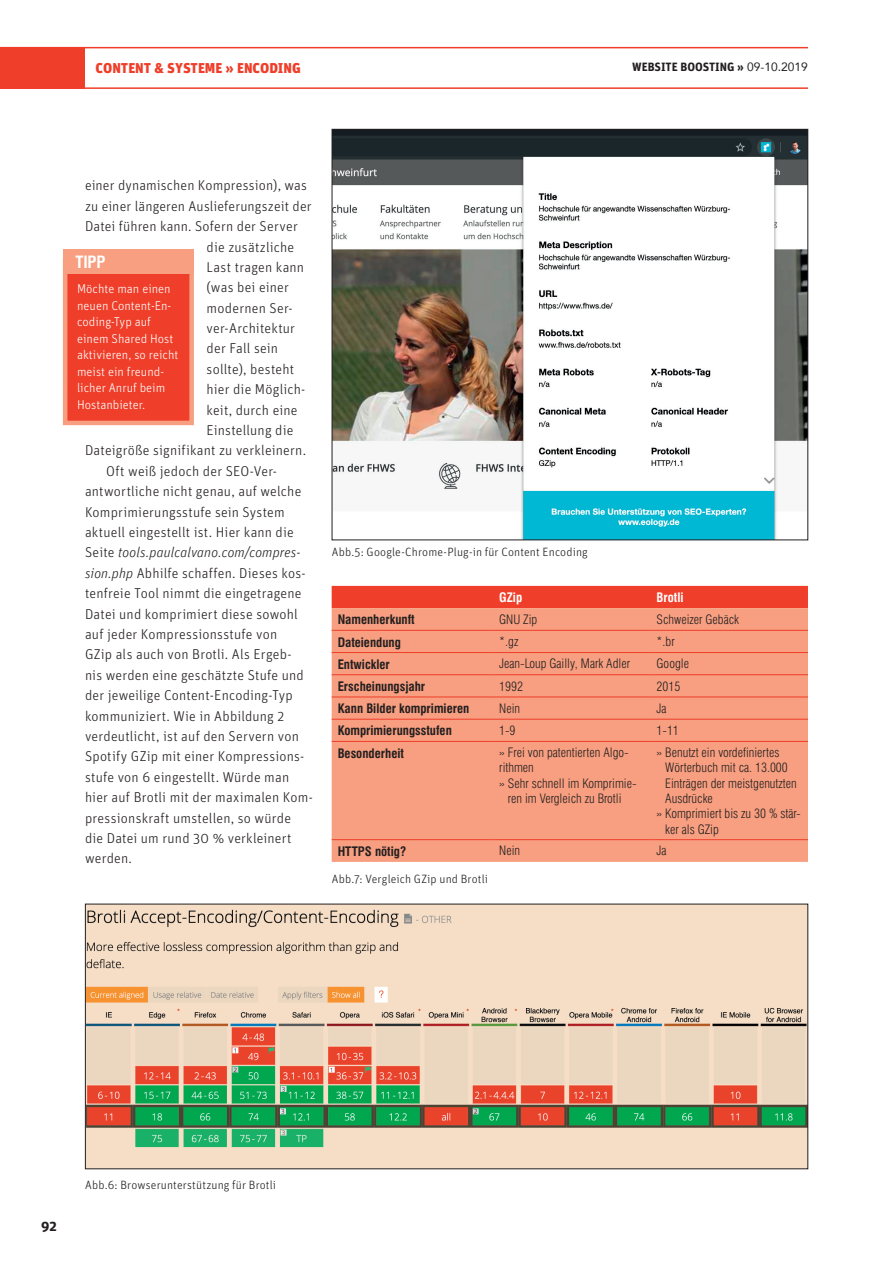
<style>
.page{position:relative;width:893px;height:1263px;background:#fff}
.page>*{position:absolute;margin:0;border:0;box-sizing:border-box;transform-origin:0 0}
.t1{font:700 condensed 16.5px "Swiss 721 BT";color:#fff}
.t2{font:300 14.25px "Unit";letter-spacing:.015em;color:#231f20}
.t3{font:italic 300 14.25px "Unit";letter-spacing:.005em;color:#231f20}
.t4{font:900 14.25px "Unit";color:#ef3e29}
.t5{font:700 14.25px "Unit";color:#231f20}
.t6{font:300 condensed 12.75px "Swiss 721 BT";color:#231f20}
.t7{font:300 12.75px/16.5px "Unit";color:#fff}
.t8{font:700 condensed 12.75px "Swiss 721 BT";color:#231f20}
.t9{font:700 condensed 12.75px "Swiss 721 BT";color:#fff}
.t10{font:300 12px "Unit";letter-spacing:.01em;color:#231f20}
.t11{font:700 12px "Unit";color:#231f20}
.s1{font-family:"Avenir";font-weight:400}
.s2{font-style:normal}
.s3{font-style:italic}
</style>
<div class="page">
<div style="left:0;top:47px;width:85px;height:41px;background:#ef3e29"></div>
<hr style="left:0;top:47px;width:808px;height:1px;background:#ef3e29">
<hr style="left:0;top:87px;width:808px;height:2px;background:#ef3e29">
<img style="left:334px;top:131px;width:472px;height:407px">
<img style="left:87px;top:906px;width:719px;height:261px">
<div style="left:63px;top:258px;width:131px;height:167px;background:#ef3e29;border:4px solid #f79f80"></div>
<div style="left:63px;top:249px;width:131px;height:25px;background:#f79f80"></div>
<div style="left:332px;top:586px;width:476px;height:22px;background:#ef3e29"></div>
<div style="left:332px;top:608px;width:476px;height:254px;background:#f79f80"></div>
<hr style="left:332px;top:630px;width:161px;height:1px;background:#ef3e29">
<hr style="left:493px;top:630px;width:158px;height:1px;background:#ef3e29">
<hr style="left:651px;top:630px;width:157px;height:1px;background:#ef3e29">
<hr style="left:332px;top:652px;width:161px;height:1px;background:#ef3e29">
<hr style="left:493px;top:652px;width:158px;height:1px;background:#ef3e29">
<hr style="left:651px;top:652px;width:157px;height:1px;background:#ef3e29">
<hr style="left:332px;top:674px;width:161px;height:1px;background:#ef3e29">
<hr style="left:493px;top:674px;width:158px;height:1px;background:#ef3e29">
<hr style="left:651px;top:674px;width:157px;height:1px;background:#ef3e29">
<hr style="left:332px;top:696px;width:161px;height:1px;background:#ef3e29">
<hr style="left:493px;top:696px;width:158px;height:1px;background:#ef3e29">
<hr style="left:651px;top:696px;width:157px;height:1px;background:#ef3e29">
<hr style="left:332px;top:719px;width:161px;height:1px;background:#ef3e29">
<hr style="left:493px;top:719px;width:158px;height:1px;background:#ef3e29">
<hr style="left:651px;top:719px;width:157px;height:1px;background:#ef3e29">
<hr style="left:332px;top:741px;width:161px;height:1px;background:#ef3e29">
<hr style="left:493px;top:741px;width:158px;height:1px;background:#ef3e29">
<hr style="left:651px;top:741px;width:157px;height:1px;background:#ef3e29">
<hr style="left:332px;top:839px;width:161px;height:1px;background:#ef3e29">
<hr style="left:493px;top:839px;width:158px;height:1px;background:#ef3e29">
<hr style="left:651px;top:839px;width:157px;height:1px;background:#ef3e29">
<p class="t4" style="left:96px;top:59px;width:207px">CONTENT &amp; SYSTEME » ENCODING</p>
<p class="t11" style="left:632px;top:59px;width:177px">WEBSITE BOOSTING » <span class="s1">09-10.2019</span></p>
<p class="t2" style="left:85px;top:177px;width:224px">einer dynamischen Kompression), was</p>
<p class="t2" style="left:85px;top:198px;width:228px">zu einer längeren Auslieferungszeit der</p>
<p class="t2" style="left:85px;top:218px;width:214px">Datei führen kann. Sofern der Server</p>
<p class="t2" style="left:207px;top:238px;width:89px">die zusätzliche</p>
<p class="t2" style="left:207px;top:259px;width:99px">Last tragen kann</p>
<p class="t2" style="left:207px;top:279px;width:84px">(was bei einer</p>
<p class="t2" style="left:207px;top:300px;width:88px">modernen Ser-</p>
<p class="t2" style="left:207px;top:320px;width:90px">ver-Architektur</p>
<p class="t2" style="left:207px;top:340px;width:73px">der Fall sein</p>
<p class="t2" style="left:207px;top:361px;width:89px">sollte), besteht</p>
<p class="t2" style="left:207px;top:381px;width:100px">hier die Möglich-</p>
<p class="t2" style="left:207px;top:402px;width:92px">keit, durch eine</p>
<p class="t2" style="left:207px;top:422px;width:88px">Einstellung die</p>
<p class="t2" style="left:85px;top:442px;width:223px">Dateigröße signifikant zu verkleinern.</p>
<p class="t2" style="left:106px;top:463px;width:172px">Oft weiß jedoch der SEO-Ver-</p>
<p class="t2" style="left:85px;top:483px;width:218px">antwortliche nicht genau, auf welche</p>
<p class="t2" style="left:85px;top:503px;width:201px">Komprimierungsstufe sein System</p>
<p class="t2" style="left:85px;top:524px;width:210px">aktuell eingestellt ist. Hier kann die</p>
<p class="t3" style="left:85px;top:544px;width:217px"><span class="s2">Seite</span> tools.paulcalvano.com/compres-</p>
<p class="t2" style="left:85px;top:565px;width:222px"><span class="s3">sion.php</span> Abhilfe schaffen. Dieses kos-</p>
<p class="t2" style="left:85px;top:585px;width:218px">tenfreie Tool nimmt die eingetragene</p>
<p class="t2" style="left:85px;top:605px;width:214px">Datei und komprimiert diese sowohl</p>
<p class="t2" style="left:85px;top:626px;width:194px">auf jeder Kompressionsstufe von</p>
<p class="t2" style="left:85px;top:646px;width:208px">GZip als auch von Brotli. Als Ergeb-</p>
<p class="t2" style="left:85px;top:667px;width:220px">nis werden eine geschätzte Stufe und</p>
<p class="t2" style="left:85px;top:687px;width:209px">der jeweilige Content-Encoding-Typ</p>
<p class="t2" style="left:85px;top:707px;width:201px">kommuniziert. Wie in Abbildung 2</p>
<p class="t2" style="left:85px;top:728px;width:215px">verdeutlicht, ist auf den Servern von</p>
<p class="t2" style="left:85px;top:748px;width:221px">Spotify GZip mit einer Kompressions-</p>
<p class="t2" style="left:85px;top:769px;width:206px">stufe von 6 eingestellt. Würde man</p>
<p class="t2" style="left:85px;top:789px;width:229px">hier auf Brotli mit der maximalen Kom-</p>
<p class="t2" style="left:85px;top:809px;width:208px">pressionskraft umstellen, so würde</p>
<p class="t2" style="left:85px;top:830px;width:208px">die Datei um rund 30 % verkleinert</p>
<p class="t2" style="left:85px;top:850px;width:49px">werden.</p>
<p class="t1" style="left:76px;top:252px;width:31px">TIPP</p>
<p class="t7" style="left:77px;top:280px;width:103px">Möchte man einen neuen Content-En&shy;coding-Typ auf einem Shared Host aktivieren, so reicht meist ein freund&shy;licher Anruf beim<br>Hostanbieter.</p>
<p class="t10" style="left:332px;top:545px;width:257px">Abb.5: Google-Chrome-Plug-in für Content Encoding</p>
<p class="t9" style="left:499px;top:590px;width:24px">GZip</p>
<p class="t9" style="left:657px;top:590px;width:28px">Brotli</p>
<p class="t8" style="left:338px;top:612px;width:79px">Namenherkunft</p>
<p class="t6" style="left:499px;top:611px;width:40px">GNU Zip</p>
<p class="t6" style="left:657px;top:611px;width:84px">Schweizer Gebäck</p>
<p class="t8" style="left:338px;top:634px;width:65px">Dateiendung</p>
<p class="t6" style="left:499px;top:634px;width:21px">*.gz</p>
<p class="t6" style="left:657px;top:634px;width:20px">*.br</p>
<p class="t8" style="left:338px;top:656px;width:54px">Entwickler</p>
<p class="t6" style="left:499px;top:656px;width:132px">Jean-Loup Gailly, Mark Adler</p>
<p class="t6" style="left:657px;top:656px;width:34px">Google</p>
<p class="t8" style="left:338px;top:679px;width:89px">Erscheinungsjahr</p>
<p class="t6" style="left:499px;top:678px;width:25px">1992</p>
<p class="t6" style="left:657px;top:678px;width:25px">2015</p>
<p class="t8" style="left:338px;top:701px;width:133px">Kann Bilder komprimieren</p>
<p class="t6" style="left:499px;top:700px;width:22px">Nein</p>
<p class="t6" style="left:657px;top:700px;width:12px">Ja</p>
<p class="t8" style="left:338px;top:723px;width:116px">Komprimierungsstufen</p>
<p class="t6" style="left:499px;top:723px;width:18px">1-9</p>
<p class="t6" style="left:657px;top:723px;width:24px">1-11</p>
<p class="t8" style="left:338px;top:745px;width:68px">Besonderheit</p>
<p class="t6" style="left:499px;top:745px;width:131px">» Frei von patentierten Algo-</p>
<p class="t6" style="left:499px;top:760px;width:36px">rithmen</p>
<p class="t6" style="left:499px;top:775px;width:139px">» Sehr schnell im Komprimie-</p>
<p class="t6" style="left:508px;top:791px;width:115px">ren im Vergleich zu Brotli</p>
<p class="t6" style="left:657px;top:745px;width:124px">» Benutzt ein vordefiniertes</p>
<p class="t6" style="left:665px;top:760px;width:124px">Wörterbuch mit ca. 13.000</p>
<p class="t6" style="left:665px;top:775px;width:133px">Einträgen der meistgenutzten</p>
<p class="t6" style="left:665px;top:791px;width:49px">Ausdrücke</p>
<p class="t6" style="left:657px;top:806px;width:145px">» Komprimiert bis zu 30 % stär-</p>
<p class="t6" style="left:665px;top:821px;width:55px">ker als GZip</p>
<p class="t8" style="left:338px;top:843px;width:70px">HTTPS nötig?</p>
<p class="t6" style="left:499px;top:843px;width:22px">Nein</p>
<p class="t6" style="left:657px;top:843px;width:12px">Ja</p>
<p class="t10" style="left:332px;top:872px;width:158px">Abb.7: Vergleich GZip und Brotli</p>
<p class="t5" style="left:41px;top:1216px;width:17px">92</p>
<p class="t10" style="left:85px;top:1178px;width:192px">Abb.6: Browserunterstützung für Brotli</p>
</div>
